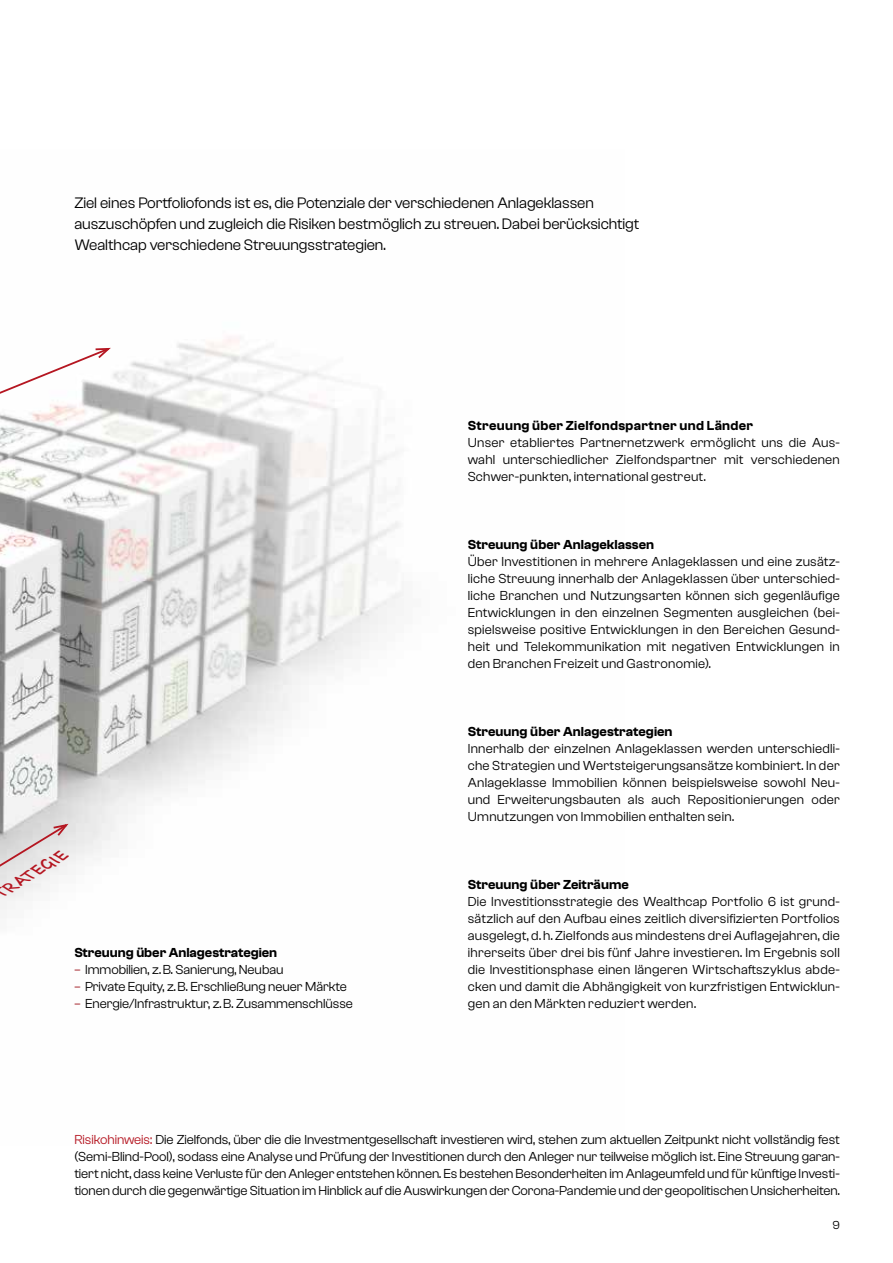
<style>
.page{position:relative;width:893px;height:1263px;background:#fff}
.page>*{position:absolute;margin:0;border:0;box-sizing:border-box;transform-origin:0 0}
.t1{font:15.75px/21px "Clash Grotesk";letter-spacing:-.005em;color:#000}
.t2{font:italic 700 15px "Segoe Print";color:#b51621}
.t3{font:13.5px/17px "Clash Grotesk";letter-spacing:.01em;color:#000;text-align:justify}
.t4{font:600 13.5px "Clash Grotesk";color:#000}
.t5{font:600 13.5px "Clash Grotesk";letter-spacing:.02em;color:#000}
.t6{font:12px "Clash Grotesk";color:#000}
.s1{color:#9e141c}
.s2{color:#b51621}
</style>
<div class="page">
<img style="left:0;top:337px;width:404px;height:528px">
<svg style="left:0;top:346px;width:113px;height:196px"></svg>
<svg style="left:0;top:822px;width:71px;height:88px"></svg>
<p class="t1" style="left:74px;top:192px;width:566px">Ziel eines Portfoliofonds ist es, die Potenziale der verschiedenen Anlageklassen auszuschöpfen und zugleich die Risiken bestmöglich zu streuen. Dabei berücksichtigt<br>Wealthcap verschiedene Streuungsstrategien.</p>
<p class="t5" style="left:468px;top:417px;width:287px">Streuung über Zielfondspartner und Länder</p>
<p class="t3" style="left:468px;top:433px;width:374px">Unser etabliertes Partnernetzwerk ermöglicht uns die Aus&shy;wahl unterschiedlicher Zielfondspartner mit verschiedenen Schwer-punkten, international gestreut.</p>
<p class="t4" style="left:468px;top:536px;width:188px">Streuung über Anlageklassen</p>
<p class="t3" style="left:468px;top:552px;width:374px">Über Investitionen in mehrere Anlageklassen und eine zusätz&shy;liche Streuung innerhalb der Anlageklassen über unterschied&shy;liche Branchen und Nutzungsarten können sich gegenläufige Entwicklungen in den einzelnen Segmenten ausgleichen (bei&shy;spielsweise positive Entwicklungen in den Bereichen Gesund&shy;heit und Telekommunikation mit negativen Entwicklungen in den Branchen Freizeit und Gastronomie).</p>
<p class="t2" style="left:-8px;top:882px;width:82px;rotate:-32deg">TRATEGIE</p>
<p class="t4" style="left:74px;top:945px;width:204px">Streuung über Anlagestrategien</p>
<p class="t3" style="left:74px;top:961px;width:211px"><span class="s1">–</span> Immobilien, z.B. Sanierung, Neubau</p>
<p class="t3" style="left:74px;top:978px;width:274px"><span class="s1">–</span> Private Equity, z.B. Erschließung neuer Märkte</p>
<p class="t3" style="left:74px;top:995px;width:280px"><span class="s1">–</span> Energie/Infrastruktur, z.B. Zusammenschlüsse</p>
<p class="t4" style="left:468px;top:724px;width:206px">Streuung über Anlagestrategien</p>
<p class="t3" style="left:468px;top:740px;width:374px">Innerhalb der einzelnen Anlageklassen werden unterschiedli&shy;che Strategien und Wertsteigerungsansätze kombiniert. In der Anlageklasse Immobilien können beispielsweise sowohl Neu&shy;und Erweiterungsbauten als auch Repositionierungen oder Umnutzungen von Immobilien enthalten sein.</p>
<p class="t4" style="left:468px;top:877px;width:163px">Streuung über Zeiträume</p>
<p class="t3" style="left:468px;top:893px;width:374px">Die Investitionsstrategie des Wealthcap Portfolio 6 ist grund&shy;sätzlich auf den Aufbau eines zeitlich diversifizierten Portfolios ausgelegt, d.h. Zielfonds aus mindestens drei Auflagejahren, die ihrerseits über drei bis fünf Jahre investieren. Im Ergebnis soll die Investitionsphase einen längeren Wirtschaftszyklus abde&shy;cken und damit die Abhängigkeit von kurzfristigen Entwicklun&shy;gen an den Märkten reduziert werden.</p>
<p class="t3" style="left:74px;top:1131px;width:767px"><span class="s2">Risikohinweis:</span> Die Zielfonds, über die die Investmentgesellschaft investieren wird, stehen zum aktuellen Zeitpunkt nicht vollständig fest (Semi-Blind-Pool), sodass eine Analyse und Prüfung der Investitionen durch den Anleger nur teilweise möglich ist. Eine Streuung garan&shy;tiert nicht, dass keine Verluste für den Anleger entstehen können. Es bestehen Besonderheiten im Anlageumfeld und für künftige Investi&shy;tionen durch die gegenwärtige Situation im Hinblick auf die Auswirkungen der Corona-Pandemie und der geopolitischen Unsicherheiten.</p>
<p class="t6" style="left:832px;top:1218px;width:9px">9</p>
</div>
